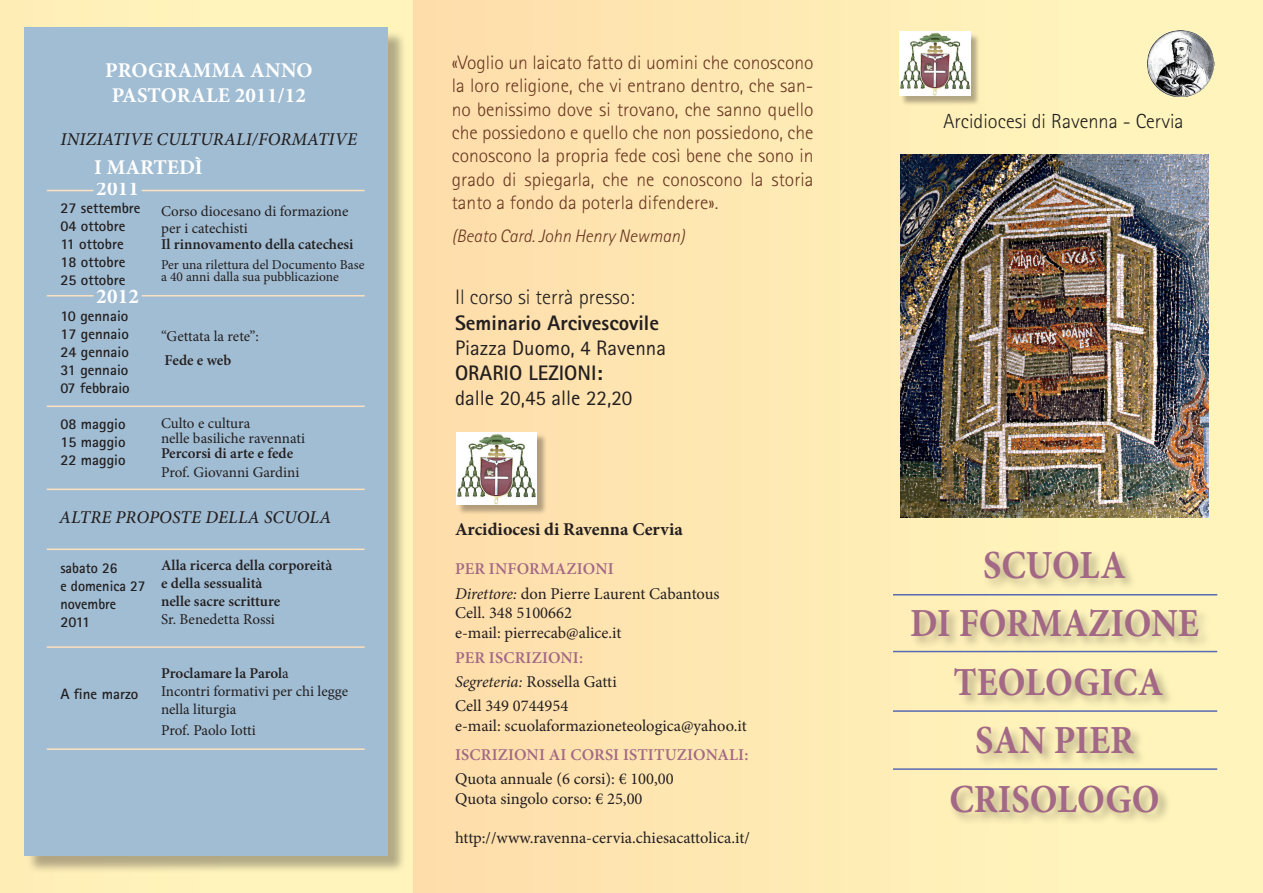
<style>
.page{position:relative;width:1263px;height:893px;background:#fee9b3}
.page>*{position:absolute;margin:0;border:0;box-sizing:border-box;transform-origin:0 0}
.t1{font:700 39.9px/58.5px "Minion Pro";color:#a26885;text-align:center;scale:.91 1}
.t2{font:700 21px "Minion Pro";letter-spacing:.01em;color:#fff}
.t3{font:21px "Rotis Sans Serif";color:#231f20}
.t4{font:800 21px "Rotis Sans Serif";color:#231f20}
.t5{font:300 21px "Rotis Sans Serif";color:#231f20}
.t6{font:700 21px "Rotis Sans Serif";color:#231f20}
.t7{font:300 20.4px "Rotis Sans Serif";color:#231f20}
.t8{font:300 19.5px/23.4px "Rotis Sans Serif";color:#693721;text-align:justify}
.t9{font:italic 500 18px "Minion Pro";letter-spacing:.01em;color:#231f20}
.t10{font:italic 300 18px "Rotis Sans Serif";color:#693721}
.t11{font:700 18px "Minion Pro";color:#231f20}
.t12{font:16.5px/24.3px "Minion Pro";color:#231f20}
.t13{font:600 16.5px "Minion Pro";letter-spacing:.01em;color:#a26885}
.t14{font:15px/18px "Minion Pro";color:#231f20}
.t15{font:700 15px/18px "Rotis Sans Serif";color:#231f20;text-align:justify}
.t16{font:600 15px/18px "Minion Pro";color:#231f20}
.t17{font:700 15px/18px "Rotis Sans Serif";color:#231f20;scale:.95 1}
.t18{font:13.5px/12px "Minion Pro";color:#231f20}
.s1{font-weight:600}
.s2{font-weight:600;color:#a26885}
.s3{font-style:italic}
</style>
<div class="page">
<div style="left:458px;top:433px;width:89px;height:82px;background:#231f20;opacity:.35"></div>
<img style="left:456px;top:432px;width:81px;height:73px">
<div style="left:900px;top:33px;width:80px;height:73px;background:#231f20;opacity:.35"></div>
<img style="left:899px;top:31px;width:71px;height:64px">
<img style="left:900px;top:154px;width:309px;height:363px">
<div style="left:910px;top:549px;width:302px;height:277px;background:#231f20;opacity:.35"></div>
<hr style="left:893px;top:594px;width:324px;height:1px;background:#576ab2">
<hr style="left:893px;top:651px;width:324px;height:1px;background:#576ab2">
<hr style="left:893px;top:710px;width:324px;height:2px;background:#576ab2">
<hr style="left:893px;top:768px;width:324px;height:2px;background:#576ab2">
<div style="left:0;top:0;width:413px;height:893px;background:#ffeeb7"></div>
<div style="left:27px;top:30px;width:379px;height:845px;background:#231f20;opacity:.35"></div>
<div style="left:24px;top:28px;width:364px;height:828px;background:#a1bdd3"></div>
<hr style="left:47px;top:295px;width:318px;height:1px;background:#fee0bf">
<hr style="left:47px;top:190px;width:318px;height:1px;background:#fee0bf">
<hr style="left:47px;top:406px;width:318px;height:1px;background:#fee0bf">
<hr style="left:47px;top:489px;width:318px;height:1px;background:#fee0bf">
<hr style="left:47px;top:549px;width:318px;height:1px;background:#fee0bf">
<hr style="left:47px;top:646px;width:318px;height:2px;background:#fee0bf">
<hr style="left:47px;top:748px;width:318px;height:2px;background:#fee0bf">
<svg style="left:60px;top:189px;width:177px;height:3px"></svg>
<svg style="left:94px;top:295px;width:48px;height:2px"></svg>
<img style="left:1147px;top:30px;width:67px;height:67px">
<p class="t2" style="left:105px;top:55px;width:30px">PROGRAMMA</p>
<p class="t2" style="left:250px;top:55px;width:17px">ANNO</p>
<p class="t2" style="left:112px;top:81px;width:15px">PASTORALE</p>
<p class="t2" style="left:235px;top:81px;width:73px">2011/12</p>
<p class="t9" style="left:61px;top:127px;width:298px">INIZIATIVE CULTURALI/FORMATIVE</p>
<p class="t2" style="left:94px;top:152px;width:110px">I MARTEDÌ</p>
<p class="t2" style="left:96px;top:174px;width:44px">2011</p>
<p class="t15" style="left:60px;top:199px;width:82px;text-align:left">27 settembre<br>04 ottobre<br>11 ottobre<br>18 ottobre<br>25 ottobre</p>
<p class="t15" style="left:60px;top:307px;width:71px">10 gennaio 17 gennaio 24 gennaio 31 gennaio 07 febbraio</p>
<p class="t15" style="left:60px;top:415px;width:67px">08 maggio 15 maggio 22 maggio</p>
<p class="t2" style="left:96px;top:281px;width:44px">2012</p>
<p class="t14" style="left:161px;top:203px;width:189px;line-height:16.5px">Corso diocesano di formazione per i catechisti</p>
<p class="t16" style="left:161px;top:235px;width:194px">Il rinnovamento della catechesi</p>
<p class="t18" style="left:161px;top:258px;width:205px">Per una rilettura del Documento Base a 40 anni dalla sua pubblicazione</p>
<p class="t14" style="left:161px;top:327px;width:99px">“Gettata la rete”:</p>
<p class="t16" style="left:164px;top:351px;width:68px">Fede e web</p>
<p class="t14" style="left:161px;top:415px;width:145px;line-height:15px">Culto e cultura<br>nelle basiliche ravennati</p>
<p class="t16" style="left:161px;top:444px;width:134px">Percorsi di arte e fede</p>
<p class="t14" style="left:161px;top:463px;width:140px">Prof. Giovanni Gardini</p>
<p class="t9" style="left:59px;top:505px;width:274px">ALTRE PROPOSTE DELLA SCUOLA</p>
<p class="t17" style="left:60px;top:559px;width:91px">sabato 26<br>e domenica 27 novembre<br>2011</p>
<p class="t15" style="left:60px;top:685px;width:80px">A fine marzo</p>
<p class="t16" style="left:161px;top:556px;width:173px">Alla ricerca della corporeità e della sessualità<br>nelle sacre scritture</p>
<p class="t14" style="left:161px;top:610px;width:115px">Sr. Benedetta Rossi</p>
<p class="t14" style="left:161px;top:664px;width:189px"><span class="s1">Proclamare la Parol</span>a<br>Incontri formativi per chi legge nella liturgia</p>
<p class="t14" style="left:161px;top:721px;width:96px">Prof. Paolo Iotti</p>
<p class="t8" style="left:452px;top:51px;width:363px">«Voglio un laicato fatto di uomini che conoscono la loro religione, che vi entrano dentro, che san&shy;no benissimo dove si trovano, che sanno quello che possiedono e quello che non possiedono, che conoscono la propria fede così bene che sono in grado di spiegarla, che ne conoscono la storia tanto a fondo da poterla difendere».</p>
<p class="t10" style="left:452px;top:225px;width:234px">(Beato Card. John Henry Newman)</p>
<p class="t5" style="left:455px;top:285px;width:182px">Il corso si terrà presso:</p>
<p class="t4" style="left:455px;top:309px;width:206px">Seminario Arcivescovile</p>
<p class="t3" style="left:455px;top:335px;width:213px">Piazza Duomo, 4 Ravenna</p>
<p class="t6" style="left:455px;top:359px;width:149px">Orario lezioni:</p>
<p class="t3" style="left:455px;top:386px;width:179px">dalle 20,45 alle 22,20</p>
<p class="t11" style="left:455px;top:516px;width:229px">ARCIDIOCESI DI RAVENNA CERVIA</p>
<p class="t12" style="left:455px;top:557px;width:266px"><span class="s2">Per informazioni<br></span><span class="s3">Direttore:</span> don Pierre Laurent Cabantous</p>
<p class="t12" style="left:455px;top:603px;width:168px;line-height:19.8px">Cell. 348 5100662 e-mail: pierrecab@alice.it</p>
<p class="t12" style="left:455px;top:645px;width:163px"><span class="s2">Per iscrizioni:<br></span><span class="s3">Segreteria:</span> Rossella Gatti<br>Cell 349 0744954</p>
<p class="t12" style="left:455px;top:714px;width:293px">e-mail: scuolaformazioneteologica@yahoo.it</p>
<p class="t13" style="left:455px;top:743px;width:295px">Iscrizioni ai corsi istituzionali:</p>
<p class="t12" style="left:455px;top:769px;width:220px;line-height:19.8px">Quota annuale (6 corsi): € 100,00<br>Quota singolo corso: € 25,00</p>
<p class="t12" style="left:455px;top:826px;width:296px">http://www.ravenna-cervia.chiesacattolica.it/</p>
<p class="t7" style="left:943px;top:109px;width:242px">Arcidiocesi di Ravenna - Cervia</p>
<h1 class="t1" style="left:910px;top:535px;width:319px">SCUOLA<br>DI FORMAZIONE<br>TEOLOGICA<br>SAN PIER<br>CRISOLOGO</h1>
</div>
